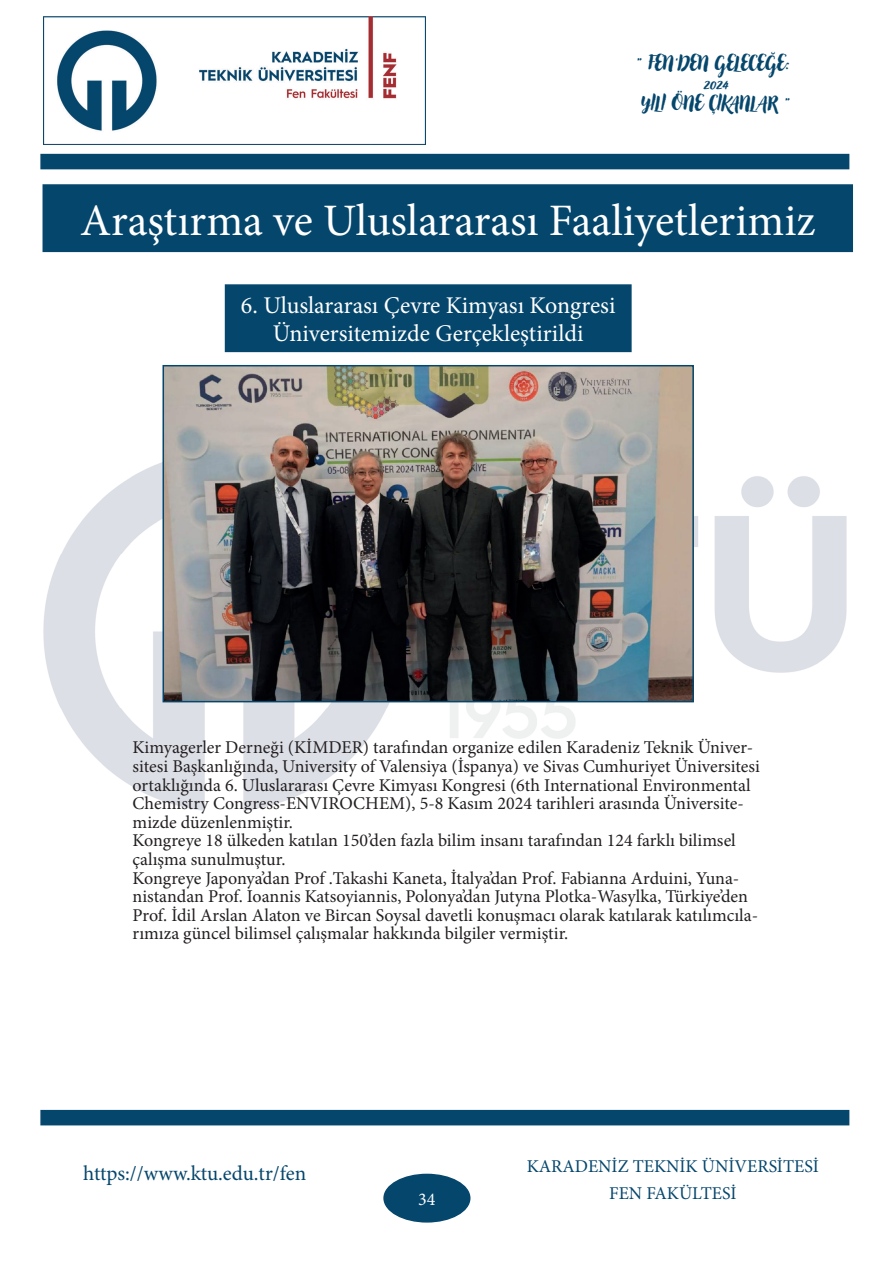
<style>
.page{position:relative;width:893px;height:1263px;background:#fff}
.page>*{position:absolute;margin:0;border:0;box-sizing:border-box;transform-origin:0 0}
.t1{font:45px "Minion Pro";color:#fff}
.t2{font:24px/28.8px "Minion Pro";color:#fff;text-align:center}
.t3{font:21px "Minion Pro";letter-spacing:-.01em;color:#05466c}
.t4{font:18px/18.6px "Minion Pro";color:#231f20}
.t5{font:18px/27.6px "Minion Pro";color:#05466c;text-align:center}
.t6{font:18px "Minion Pro";color:#fff}
.t7{font:16.5px/19.8px "Adlery Pro";color:#05466c;text-align:center}
</style>
<div class="page">
<img style="left:43px;top:17px;width:383px;height:127px">
<div style="left:40px;top:154px;width:809px;height:15px;background:#05466c"></div>
<div style="left:40px;top:1110px;width:809px;height:15px;background:#05466c"></div>
<div style="left:384px;top:1174px;width:86px;height:48px;background:#05466c;border-radius:50%"></div>
<div style="left:383px;top:1174px;width:87px;height:48px;border:2px solid #05466c;border-radius:50%"></div>
<img style="left:43px;top:462px;width:804px;height:349px">
<div style="left:43px;top:185px;width:809px;height:66px;background:#05466c"></div>
<div style="left:43px;top:184px;width:810px;height:68px;border:2px solid #05466c"></div>
<div style="left:226px;top:285px;width:405px;height:66px;background:#05466c"></div>
<div style="left:225px;top:284px;width:407px;height:68px;border:2px solid #05466c"></div>
<img style="left:165px;top:368px;width:526px;height:331px">
<div style="left:162px;top:365px;width:532px;height:337px;border:2px solid #05466c"></div>
<p class="t7" style="left:635px;top:54px;width:156px">“ FEN’DEN GELECEĞE:<br>2024<br>YILI ÖNE ÇIKANL AR “</p>
<h1 class="t1" style="left:80px;top:190px;width:737px">Araştırma ve Uluslararası Faaliyetlerimiz</h1>
<h2 class="t2" style="left:241px;top:291px;width:376px">6. Uluslararası Çevre Kimyası Kongresi<br>Üniversitemizde Gerçekleştirildi</h2>
<p class="t4" style="left:133px;top:738px;width:629px">Kimyagerler Derneği (KİMDER) tarafından organize edilen Karadeniz Teknik Üniver&shy;sitesi Başkanlığında, University of Valensiya (İspanya) ve Sivas Cumhuriyet Üniversitesi ortaklığında 6. Uluslararası Çevre Kimyası Kongresi (6th International Environmental Chemistry Congress-ENVIROCHEM), 5-8 Kasım 2024 tarihleri arasında Üniversite&shy;mizde düzenlenmiştir.<br>Kongreye 18 ülkeden katılan 150’den fazla bilim insanı tarafından 124 farklı bilimsel çalışma sunulmuştur.<br>Kongreye Japonya’dan Prof .Takashi Kaneta, İtalya’dan Prof. Fabianna Arduini, Yuna&shy;nistandan Prof. Ioannis Katsoyiannis, Polonya’dan Jutyna Plotka-Wasylka, Türkiye’den Prof. İdil Arslan Alaton ve Bircan Soysal davetli konuşmacı olarak katılarak katılımcıla&shy;rımıza güncel bilimsel çalışmalar hakkında bilgiler vermiştir.</p>
<p class="t3" style="left:83px;top:1159px;width:225px">https://www.ktu.edu.tr/fen</p>
<p class="t5" style="left:527px;top:1152px;width:293px">KARADENİZ TEKNİK ÜNİVERSİTESİ<br>FEN FAKÜLTESİ</p>
<p class="t6" style="left:418px;top:1187px;width:19px">34</p>
</div>
